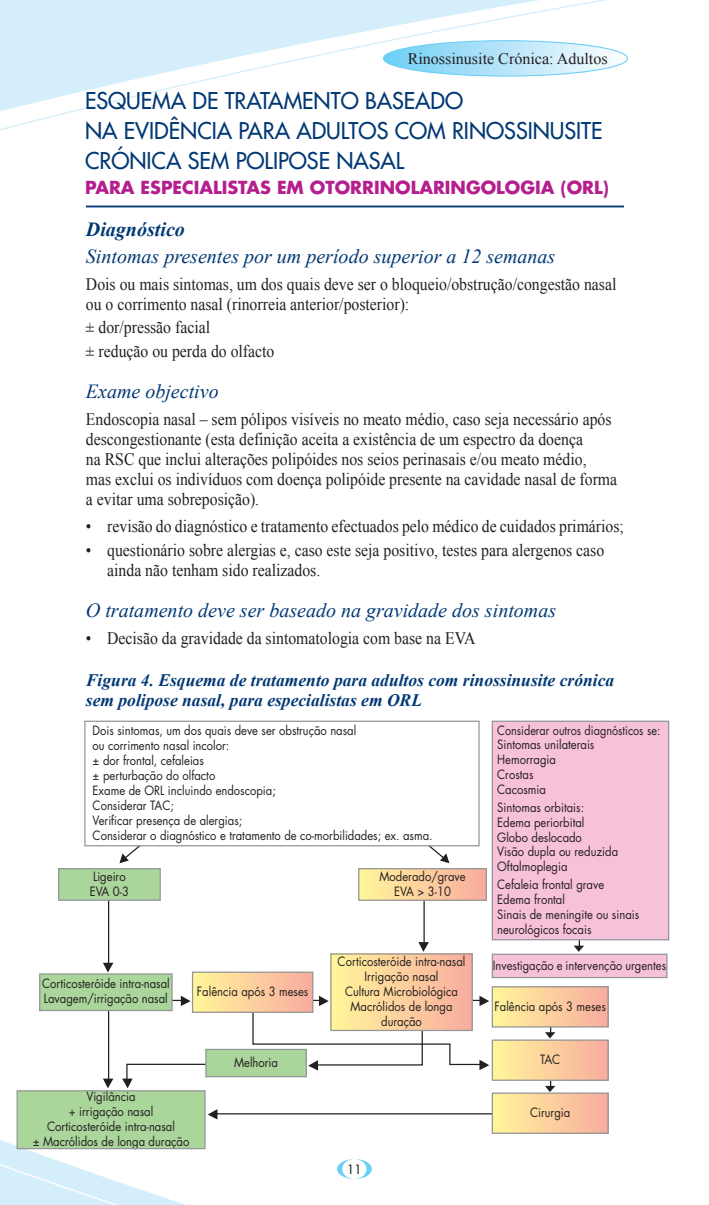
<style>
.page{position:relative;width:709px;height:1205px;background:#fff}
.page>*{position:absolute;margin:0;border:0;box-sizing:border-box;transform-origin:0 0}
.t1{font:22.5px/30px "Futura";color:#013874}
.t2{font:italic 20px "Times New Roman";color:#013874}
.t3{font:italic 700 20px "Times New Roman";color:#013874}
.t4{font:17.5px/20px "Times New Roman";color:#231f20;scale:.9 1}
.t5{font:italic 700 17.5px/20px "Times New Roman";color:#013874}
.t6{font:700 17.5px "Futura";color:#b41e8d}
.t7{font:16px "Times New Roman";color:#231f20}
.t8{font:12.5px/15px "Futura";color:#231f20;scale:.9 1}
.t9{font:12.5px/14.8px "Futura";color:#231f20;scale:.87 1}
.t10{font:12.5px "Futura";color:#231f20}
</style>
<div class="page">
<svg style="left:0;top:0;width:628px;height:208px"></svg>
<svg style="left:0;top:773px;width:662px;height:432px"></svg>
<svg style="left:337px;top:1159px;width:35px;height:20px"></svg>
<div style="left:342px;top:1159px;width:24px;height:20px;background:#fff;border-radius:50%"></div>
<hr style="left:86px;top:206px;width:538px;height:1px;background:#013874">
<hr style="left:143px;top:1000px;width:44px;height:1px;background:#231f20">
<svg style="left:181px;top:995px;width:9px;height:11px"></svg>
<hr style="left:211px;top:1113px;width:338px;height:1px;background:#231f20">
<svg style="left:208px;top:1109px;width:9px;height:10px"></svg>
<svg style="left:252px;top:995px;width:237px;height:75px"></svg>
<hr style="left:108px;top:883px;width:1px;height:86px;background:#231f20">
<svg style="left:103px;top:963px;width:10px;height:9px"></svg>
<hr style="left:550px;top:1004px;width:1px;height:32px;background:#231f20">
<svg style="left:545px;top:1032px;width:10px;height:6px"></svg>
<hr style="left:578px;top:917px;width:2px;height:32px;background:#231f20">
<svg style="left:573px;top:945px;width:11px;height:7px"></svg>
<hr style="left:550px;top:1057px;width:1px;height:33px;background:#231f20">
<svg style="left:545px;top:1086px;width:10px;height:6px"></svg>
<hr style="left:108px;top:997px;width:1px;height:88px;background:#231f20">
<svg style="left:103px;top:1078px;width:10px;height:10px"></svg>
<hr style="left:423px;top:882px;width:2px;height:66px;background:#231f20">
<svg style="left:418px;top:942px;width:11px;height:10px"></svg>
<svg style="left:122px;top:1063px;width:101px;height:25px"></svg>
<svg style="left:118px;top:846px;width:54px;height:18px"></svg>
<svg style="left:397px;top:846px;width:53px;height:18px"></svg>
<div style="left:59px;top:869px;width:101px;height:31px;background:#aad59b"></div>
<div style="left:58px;top:868px;width:103px;height:33px;border:1px solid #939598"></div>
<div style="left:359px;top:869px;width:127px;height:31px;background:linear-gradient(to right,#fff59b,#f9ac9f)"></div>
<div style="left:358px;top:868px;width:129px;height:33px;border:1px solid #939598"></div>
<div style="left:40px;top:974px;width:132px;height:36px;background:#aad59b"></div>
<div style="left:39px;top:973px;width:134px;height:38px;border:1px solid #939598"></div>
<div style="left:206px;top:1049px;width:100px;height:27px;background:#aad59b"></div>
<div style="left:205px;top:1049px;width:102px;height:28px;border:1px solid #939598"></div>
<div style="left:492px;top:987px;width:116px;height:40px;background:linear-gradient(to right,#fff59b,#f9ad9f)"></div>
<div style="left:491px;top:986px;width:117px;height:41px;border:1px solid #939598"></div>
<div style="left:492px;top:1040px;width:116px;height:40px;background:linear-gradient(to right,#fff59b,#f9ad9f)"></div>
<div style="left:491px;top:1039px;width:117px;height:42px;border:1px solid #939598"></div>
<div style="left:492px;top:1093px;width:116px;height:40px;background:linear-gradient(to right,#fff59b,#f9ad9f)"></div>
<div style="left:491px;top:1092px;width:117px;height:42px;border:1px solid #939598"></div>
<div style="left:331px;top:954px;width:141px;height:76px;background:linear-gradient(to right,#fff59b,#f9ac9f)"></div>
<div style="left:330px;top:953px;width:143px;height:78px;border:1px solid #939598"></div>
<div style="left:17px;top:1091px;width:188px;height:57px;background:#aad59b"></div>
<div style="left:17px;top:1090px;width:189px;height:59px;border:1px solid #939598"></div>
<div style="left:85px;top:721px;width:394px;height:125px;background:#fff"></div>
<div style="left:84px;top:720px;width:395px;height:126px;border:1px solid #939598"></div>
<div style="left:492px;top:721px;width:176px;height:219px;background:#f7c1d9"></div>
<div style="left:491px;top:720px;width:178px;height:220px;border:1px solid #939598"></div>
<div style="left:492px;top:954px;width:175px;height:23px;background:#f7c1d9"></div>
<div style="left:491px;top:953px;width:176px;height:25px;border:1px solid #939598"></div>
<div style="left:192px;top:972px;width:121px;height:40px;background:linear-gradient(to right,#fff69b,#f9ac9f)"></div>
<div style="left:192px;top:971px;width:121px;height:42px;border:1px solid #939598"></div>
<svg style="left:383px;top:41px;width:244px;height:35px"></svg>
<div style="left:383px;top:40px;width:245px;height:37px;border:1px solid #6bcff6;border-radius:50%"></div>
<p class="t7" style="left:407px;top:49px;width:201px">Rinossinusite Crónica: Adultos</p>
<h1 class="t1" style="left:85px;top:85px;width:519px">ESQUEMA DE TRATAMENTO BASEADO<br>NA EVIDÊNCIA PARA ADULTOS COM RINOSSINUSITE<br>CRÓNICA SEM POLIPOSE NASAL</h1>
<h3 class="t6" style="left:85px;top:175px;width:525px">PARA ESPECIALISTAS EM OTORRINOLARINGOLOGIA (ORL)</h3>
<h2 class="t3" style="left:86px;top:217px;width:100px">Diagnóstico</h2>
<h2 class="t2" style="left:86px;top:244px;width:471px">Sintomas presentes por um período superior a 12 semanas</h2>
<h3 class="t4" style="left:86px;top:274px;width:591px">Dois ou mais sintomas, um dos quais deve ser o bloqueio/obstrução/congestão nasal ou o corrimento nasal (rinorreia anterior/posterior):</h3>
<h3 class="t4" style="left:86px;top:315px;width:211px;line-height:23.5px">± dor/pressão facial<br>± redução ou perda do olfacto</h3>
<h2 class="t2" style="left:86px;top:380px;width:134px">Exame objectivo</h2>
<p class="t4" style="left:86px;top:409px;width:592px">Endoscopia nasal – sem pólipos visíveis no meato médio, caso seja necessário após descongestionante (esta definição aceita a existência de um espectro da doença<br>na RSC que inclui alterações polipóides nos seios perinasais e/ou meato médio,<br>mas exclui os indivíduos com doença polipóide presente na cavidade nasal de forma a evitar uma sobreposição).</p>
<h3 class="t4" style="left:86px;top:516px;width:599px">• revisão do diagnóstico e tratamento efectuados pelo médico de cuidados primários;</h3>
<h3 class="t4" style="left:107px;top:540px;width:553px;text-indent:-21px">• questionário sobre alergias e, caso este seja positivo, testes para alergenos caso ainda não tenham sido realizados.</h3>
<h2 class="t2" style="left:86px;top:599px;width:471px">O tratamento deve ser baseado na gravidade dos sintomas</h2>
<h3 class="t4" style="left:86px;top:628px;width:434px">• Decisão da gravidade da sintomatologia com base na EVA</h3>
<h3 class="t5" style="left:86px;top:669px;width:530px">Figura 4. Esquema de tratamento para adultos com rinossinusite crónica sem polipose nasal, para especialistas em ORL</h3>
<p class="t8" style="left:93px;top:722px;width:379px">Dois sintomas, um dos quais deve ser obstrução nasal<br>ou corrimento nasal incolor:<br>± dor frontal, cefaleias<br>± perturbação do olfacto<br>Exame de ORL incluindo endoscopia;<br>Considerar TAC;<br>Verificar presença de alergias;<br>Considerar o diagnóstico e tratamento de co-morbilidades; ex. asma.</p>
<p class="t9" style="left:497px;top:722px;width:189px">Considerar outros diagnósticos se:<br>Sintomas unilaterais<br>Hemorragia<br>Crostas<br>Cacosmia</p>
<p class="t8" style="left:497px;top:800px;width:136px">Sintomas orbitais:<br>Edema periorbital<br>Globo deslocado<br>Visão dupla ou reduzida<br>Oftalmoplegia</p>
<p class="t8" style="left:497px;top:877px;width:159px">Cefaleia frontal grave<br>Edema frontal<br>Sinais de meningite ou sinais neurológicos focais</p>
<p class="t8" style="left:493px;top:957px;width:194px">Investigação e intervenção urgentes</p>
<p class="t8" style="left:90px;top:868px;width:45px">Ligeiro<br>EVA 0-3</p>
<p class="t8" style="left:379px;top:868px;width:97px;text-align:center">Moderado/grave<br>EVA &gt; 3-10</p>
<p class="t8" style="left:337px;top:953px;width:143px;text-align:center">Corticosteróide intra-nasal<br>Irrigação nasal<br>Cultura Microbiológica<br>Macrólidos de longa duração</p>
<p class="t8" style="left:42px;top:976px;width:143px">Corticosteróide intra-nasal<br>Lavagem/irrigação nasal</p>
<p class="t8" style="left:197px;top:983px;width:125px">Falência após 3 meses</p>
<p class="t8" style="left:494px;top:998px;width:125px">Falência após 3 meses</p>
<p class="t8" style="left:33px;top:1088px;width:175px;text-align:center">Vigilância<br>+ irrigação nasal<br>Corticosteróide intra-nasal<br>± Macrólidos de longa duração</p>
<p class="t8" style="left:234px;top:1054px;width:50px">Melhoria</p>
<p class="t10" style="left:347px;top:1161px;width:16px">11</p>
<p class="t8" style="left:540px;top:1051px;width:24px">TAC</p>
<p class="t8" style="left:530px;top:1104px;width:46px">Cirurgia</p>
</div>
